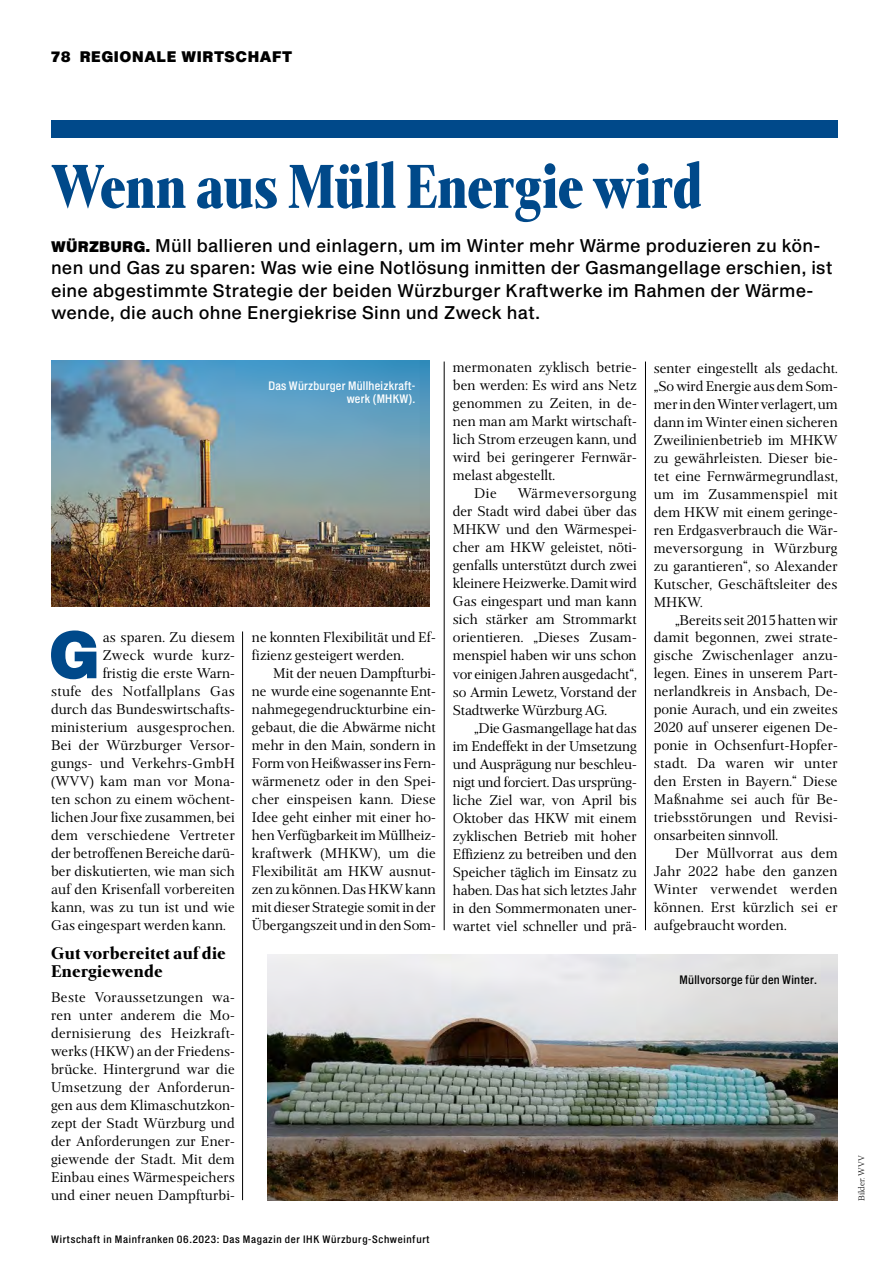
<style>
.page{position:relative;width:893px;height:1263px;background:#fff}
.page>*{position:absolute;margin:0;border:0;box-sizing:border-box;transform-origin:0 0}
.WiM_Head_gross{font:800 66px "Frontis Condensed";letter-spacing:-.005em;color:#00498a;scale:.96 1}
.WiM_Gtx_Initial{font:65.4px "Shapiro Pro 96 Super";color:#00498a}
.WiM_Vorspann{font:18px/22.5px "Shapiro Pro 54 Middle";letter-spacing:.01em;color:#000}
.WiM_Zwiti{font:800 18px/18px "Frontis";letter-spacing:.01em;color:#000}
.WiM_Gtx_Einzug{font:15px/18px "Frontis";letter-spacing:.005em;color:#000;text-align:justify}
.WiM_Gtx_Initial-2{font:15px "Frontis";letter-spacing:.01em;color:#000}
.WiM_Gtx_OHNE_Einzug{font:15px/18px "Frontis";letter-spacing:.005em;color:#000;text-align:justify}
.t1{font:15px "Shapiro Pro 96 Super";letter-spacing:.04em;color:#000}
.WiM_BU{font:12px/12.8px "Shapiro Pro 52 Middle";letter-spacing:.02em;color:#fff;text-align:right}
.WiM_BU-2{font:12px "Shapiro Pro 52 Middle";letter-spacing:.02em;color:#000}
.t2{font:10.5px "Shapiro Pro 52 Middle";letter-spacing:.06em;color:#000}
.t3{font:300 9px "Frontis";color:#000}
.s1{font-family:"Shapiro Pro 96 Super";font-size:15px}
</style>
<div class="page">
<div style="left:51px;top:120px;width:787px;height:18px;background:#00498a"></div>
<img style="left:51px;top:360px;width:378px;height:246px">
<img style="left:268px;top:955px;width:570px;height:246px">
<hr style="left:242px;top:631px;width:1px;height:569px;background:#000">
<hr style="left:444px;top:362px;width:1px;height:568px;background:#000">
<hr style="left:645px;top:362px;width:1px;height:568px;background:#000">
<p class="t1" style="left:51px;top:46px;width:243px">78 REGIONALE WIRTSCHAFT</p>
<p class="WiM_Head_gross" style="left:51px;top:142px;width:680px">Wenn aus Müll Energie wird</p>
<p class="WiM_Vorspann" style="left:51px;top:235px;width:783px"><span class="s1">WÜRZBURG.</span> Müll ballieren und einlagern, um im Winter mehr Wärme produzieren zu kön&shy;nen und Gas zu sparen: Was wie eine Notlösung inmitten der Gasmangellage erschien, ist eine abgestimmte Strategie der beiden Würzburger Kraftwerke im Rahmen der Wärme&shy;wende, die auch ohne Energiekrise Sinn und Zweck hat.</p>
<p class="WiM_BU" style="left:268px;top:380px;width:148px">Das Würzburger Müllheizkraft&shy;werk (MHKW).</p>
<p class="WiM_Gtx_Initial" style="left:49px;top:608px;width:52px">G</p>
<p class="WiM_Gtx_Initial-2" style="left:103px;top:628px;width:134px">as sparen. Zu diesem</p>
<p class="WiM_Gtx_Initial-2" style="left:103px;top:646px;width:134px">Zweck wurde kurz-</p>
<p class="WiM_Gtx_Initial-2" style="left:103px;top:664px;width:134px">fristig die erste Warn-</p>
<p class="WiM_Gtx_Initial-2" style="left:51px;top:682px;width:185px">stufe des Notfallplans Gas</p>
<p class="WiM_Gtx_Initial-2" style="left:51px;top:700px;width:185px">durch das Bundeswirtschafts-</p>
<p class="WiM_Gtx_Initial-2" style="left:51px;top:718px;width:185px">ministerium ausgesprochen.</p>
<p class="WiM_Gtx_Initial-2" style="left:51px;top:736px;width:185px">Bei der Würzburger Versor-</p>
<p class="WiM_Gtx_Initial-2" style="left:51px;top:754px;width:185px">gungs- und Verkehrs-GmbH</p>
<p class="WiM_Gtx_Initial-2" style="left:51px;top:772px;width:185px">(WVV) kam man vor Mona-</p>
<p class="WiM_Gtx_Initial-2" style="left:51px;top:790px;width:185px">ten schon zu einem wöchent-</p>
<p class="WiM_Gtx_Initial-2" style="left:51px;top:808px;width:185px">lichen Jour fixe zusammen, bei</p>
<p class="WiM_Gtx_Initial-2" style="left:51px;top:826px;width:185px">dem verschiedene Vertreter</p>
<p class="WiM_Gtx_Initial-2" style="left:51px;top:844px;width:185px">der betroffenen Bereiche darü-</p>
<p class="WiM_Gtx_Initial-2" style="left:51px;top:862px;width:185px">ber diskutierten, wie man sich</p>
<p class="WiM_Gtx_Initial-2" style="left:51px;top:880px;width:185px">auf den Krisenfall vorbereiten</p>
<p class="WiM_Gtx_Initial-2" style="left:51px;top:898px;width:185px">kann, was zu tun ist und wie</p>
<p class="WiM_Gtx_Initial-2" style="left:51px;top:916px;width:176px">Gas eingespart werden kann.</p>
<p class="WiM_Zwiti" style="left:51px;top:944px;width:176px">Gut vorbereitet auf die<br>Energiewende</p>
<p class="WiM_Gtx_OHNE_Einzug" style="left:51px;top:988px;width:185px">Beste Voraussetzungen wa&shy;ren unter anderem die Mo&shy;dernisierung des Heizkraft&shy;werks (HKW) an der Friedens&shy;brücke. Hintergrund war die Umsetzung der Anforderun&shy;gen aus dem Klimaschutzkon&shy;zept der Stadt Würzburg und der Anforderungen zur Ener&shy;giewende der Stadt. Mit dem Einbau eines Wärmespeichers und einer neuen Dampfturbi-</p>
<p class="WiM_Gtx_OHNE_Einzug" style="left:252px;top:628px;width:185px">ne konnten Flexibilität und Ef&shy;fizienz gesteigert werden.</p>
<p class="WiM_Gtx_Einzug" style="left:252px;top:664px;width:186px;text-indent:21px">Mit der neuen Dampfturbi&shy;ne wurde eine sogenannte Ent&shy;nahmegegendruckturbine ein&shy;gebaut, die die Abwärme nicht mehr in den Main, sondern in Form von Heißwasser ins Fern&shy;wärmenetz oder in den Spei&shy;cher einspeisen kann. Diese Idee geht einher mit einer ho&shy;hen Verfügbarkeit im Müllheiz&shy;kraftwerk (MHKW), um die Flexibilität am HKW ausnut&shy;zen zu können. Das HKW kann mit dieser Strategie somit in der Übergangszeit und in den Som-</p>
<p class="t2" style="left:51px;top:1232px;width:380px">Wirtschaft in Mainfranken 06.2023: Das Magazin der IHK Würzburg-Schweinfurt</p>
<p class="WiM_Gtx_Einzug" style="left:453px;top:358px;width:185px">mermonaten zyklisch betrie&shy;ben werden: Es wird ans Netz genommen zu Zeiten, in de&shy;nen man am Markt wirtschaft&shy;lich Strom erzeugen kann, und wird bei geringerer Fernwär&shy;melast abgestellt.</p>
<p class="WiM_Gtx_Einzug" style="left:474px;top:484px;width:24px">Die</p>
<p class="WiM_Gtx_Einzug" style="left:453px;top:484px;width:185px;text-indent:65px">Wärmeversorgung der Stadt wird dabei über das MHKW und den Wärmespei&shy;cher am HKW geleistet, nöti&shy;genfalls unterstützt durch zwei kleinere Heizwerke. Damit wird Gas eingespart und man kann sich stärker am Strommarkt orientieren. „Dieses Zusam&shy;menspiel haben wir uns schon vor einigen Jahren ausgedacht“, so Armin Lewetz, Vorstand der Stadtwerke Würzburg AG.</p>
<p class="WiM_Gtx_Einzug" style="left:453px;top:718px;width:186px;text-indent:21px">„Die Gasmangellage hat das im Endeffekt in der Umsetzung und Ausprägung nur beschleu&shy;nigt und forciert. Das ursprüng&shy;liche Ziel war, von April bis Oktober das HKW mit einem zyklischen Betrieb mit hoher Effizienz zu betreiben und den Speicher täglich im Einsatz zu haben. Das hat sich letztes Jahr in den Sommermonaten uner&shy;wartet viel schneller und prä-</p>
<p class="WiM_Gtx_Einzug" style="left:654px;top:358px;width:185px">senter eingestellt als gedacht. „So wird Energie aus dem Som&shy;mer in den Winter verlagert, um dann im Winter einen sicheren Zweilinienbetrieb im MHKW zu gewährleisten. Dieser bie&shy;tet eine Fernwärmegrundlast, um im Zusammenspiel mit dem HKW mit einem geringe&shy;ren Erdgasverbrauch die Wär&shy;meversorgung in Würzburg zu garantieren“, so Alexander Kutscher, Geschäftsleiter des MHKW.</p>
<p class="WiM_Gtx_Einzug" style="left:654px;top:610px;width:185px;text-align:left;text-indent:21px">„Bereits seit 2015 hatten wir damit begonnen, zwei strate-- gische Zwischenlager anzu-- legen. Eines in unserem Part&shy;nerlandkreis in Ansbach, De&shy;ponie Aurach, und ein zweites<br>2020 auf unserer eigenen De-- ponie in Ochsenfurt-Hopfer&shy;stadt. Da waren wir unter den Ersten in Bayern.“ Diese<br>Maßnahme sei auch für Be&shy;triebsstörungen und Revisi&shy;onsarbeiten sinnvoll.</p>
<p class="WiM_Gtx_Einzug" style="left:654px;top:844px;width:185px;text-indent:21px">Der Müllvorrat aus dem Jahr 2022 habe den ganzen Winter verwendet werden können. Erst kürzlich sei er aufgebraucht worden.</p>
<p class="WiM_BU-2" style="left:680px;top:971px;width:139px">Müllvorsorge für den Winter.</p>
<p class="t3" style="left:856px;top:1201px;width:47px;rotate:-90deg">Bilder: WVV</p>
</div>
